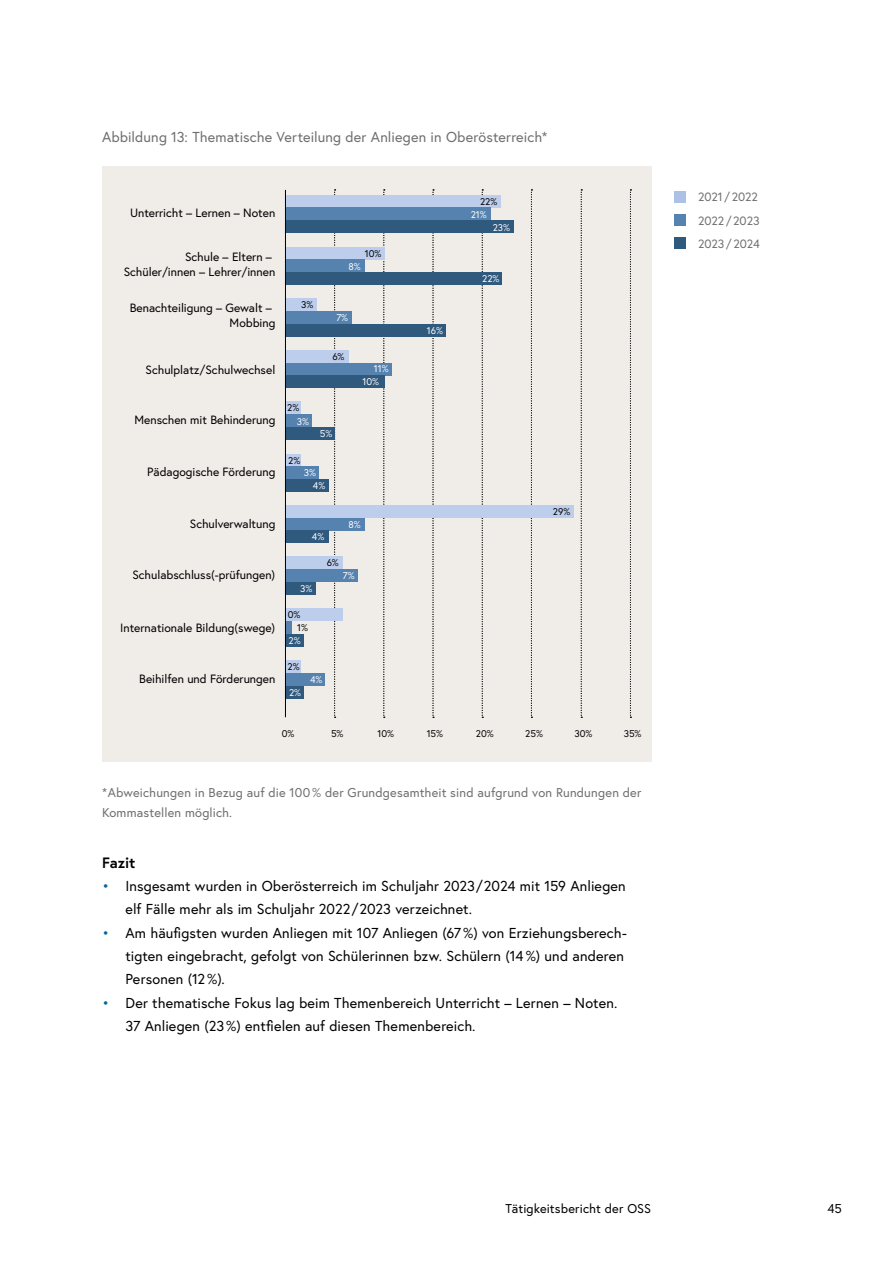
<style>
.page{position:relative;width:893px;height:1263px;background:#fff}
.page>*{position:absolute;margin:0;border:0;box-sizing:border-box;transform-origin:0 0}
.h4_ohne_Num_als_H3{font:700 15px "Europa Austria";letter-spacing:-.005em;color:#000}
.t1{font:14.4px/23.4px "Europa Austria";letter-spacing:.01em;color:#000}
.t2{font:14.4px "Europa Austria";letter-spacing:.01em;color:#6f6f6e}
.p_Tabellen-_u_Diagrammanmerkungen{font:12.75px/20.7px "Europa Austria";letter-spacing:.015em;color:#6f6f6e}
.t3{font:12.75px "Europa Austria";letter-spacing:.01em;color:#000}
.t4{font:12px/15.6px "Europa Austria";color:#000;text-align:right}
.t5{font:12px/23.4px "Europa Austria";color:#6f6f6e}
.t6{font:9.75px "Europa Austria";color:#000}
.t7{font:9.75px "Europa Austria";color:#fff}
.s1{color:#0063a3}
</style>
<div class="page">
<div style="left:102px;top:166px;width:549px;height:595px;background:#f0ece8"></div>
<div style="left:674px;top:191px;width:12px;height:11px;background:#abc2e6"></div>
<div style="left:674px;top:214px;width:12px;height:12px;background:#5582af"></div>
<div style="left:674px;top:237px;width:12px;height:12px;background:#30597e"></div>
<svg style="left:630px;top:190px;width:1px;height:528px"></svg>
<svg style="left:581px;top:190px;width:1px;height:528px"></svg>
<svg style="left:531px;top:190px;width:1px;height:528px"></svg>
<svg style="left:482px;top:190px;width:1px;height:528px"></svg>
<svg style="left:433px;top:190px;width:1px;height:528px"></svg>
<svg style="left:383px;top:190px;width:2px;height:528px"></svg>
<svg style="left:334px;top:190px;width:2px;height:528px"></svg>
<div style="left:285px;top:660px;width:16px;height:13px;background:#bdceec"></div>
<div style="left:285px;top:557px;width:58px;height:12px;background:#bdceec"></div>
<div style="left:285px;top:608px;width:58px;height:13px;background:#bdceec"></div>
<div style="left:285px;top:505px;width:289px;height:13px;background:#bdceec"></div>
<div style="left:285px;top:454px;width:16px;height:13px;background:#bdceec"></div>
<div style="left:285px;top:402px;width:16px;height:12px;background:#bdceec"></div>
<div style="left:285px;top:350px;width:63px;height:13px;background:#bdceec"></div>
<div style="left:285px;top:298px;width:32px;height:13px;background:#bdceec"></div>
<div style="left:285px;top:247px;width:100px;height:12px;background:#bdceec"></div>
<div style="left:285px;top:195px;width:215px;height:12px;background:#bdceec"></div>
<div style="left:285px;top:673px;width:40px;height:13px;background:#5582af"></div>
<div style="left:285px;top:621px;width:7px;height:13px;background:#5582af"></div>
<div style="left:285px;top:569px;width:73px;height:13px;background:#5582af"></div>
<div style="left:285px;top:518px;width:80px;height:12px;background:#5582af"></div>
<div style="left:285px;top:467px;width:34px;height:12px;background:#5582af"></div>
<div style="left:285px;top:414px;width:27px;height:13px;background:#5582af"></div>
<div style="left:285px;top:363px;width:107px;height:12px;background:#5582af"></div>
<div style="left:285px;top:311px;width:67px;height:13px;background:#5582af"></div>
<div style="left:285px;top:259px;width:80px;height:13px;background:#5582af"></div>
<div style="left:285px;top:208px;width:206px;height:12px;background:#5582af"></div>
<div style="left:285px;top:686px;width:19px;height:13px;background:#30597e"></div>
<div style="left:285px;top:634px;width:19px;height:13px;background:#30597e"></div>
<div style="left:285px;top:582px;width:31px;height:13px;background:#30597e"></div>
<div style="left:285px;top:530px;width:44px;height:13px;background:#30597e"></div>
<div style="left:285px;top:479px;width:44px;height:13px;background:#30597e"></div>
<div style="left:285px;top:427px;width:50px;height:13px;background:#30597e"></div>
<div style="left:285px;top:375px;width:99px;height:13px;background:#30597e"></div>
<div style="left:285px;top:324px;width:161px;height:13px;background:#30597e"></div>
<div style="left:285px;top:272px;width:217px;height:13px;background:#30597e"></div>
<div style="left:285px;top:220px;width:229px;height:13px;background:#30597e"></div>
<hr style="left:285px;top:190px;width:1px;height:527px;background:#000">
<p class="t2" style="left:102px;top:128px;width:447px">Abbildung 13: Thematische Verteilung der Anliegen in Oberösterreich*</p>
<p class="t6" style="left:480px;top:195px;width:19px">22%</p>
<p class="t4" style="left:130px;top:205px;width:147px">Unterricht – Lernen – Noten</p>
<p class="t7" style="left:471px;top:208px;width:18px">21%</p>
<p class="t7" style="left:493px;top:221px;width:19px">23%</p>
<p class="t4" style="left:124px;top:248px;width:153px">Schule – Eltern –<br>Schüler/innen – Lehrer/innen</p>
<p class="t6" style="left:365px;top:247px;width:18px">10%</p>
<p class="t7" style="left:348px;top:260px;width:14px">8%</p>
<p class="t7" style="left:482px;top:272px;width:19px">22%</p>
<p class="t4" style="left:130px;top:300px;width:147px">Benachteiligung – Gewalt –<br>Mobbing</p>
<p class="t6" style="left:301px;top:298px;width:14px">3%</p>
<p class="t7" style="left:336px;top:312px;width:13px">7%</p>
<p class="t7" style="left:427px;top:324px;width:18px">16%</p>
<p class="t6" style="left:332px;top:350px;width:14px">6%</p>
<p class="t4" style="left:146px;top:361px;width:131px">Schulplatz/Schulwechsel</p>
<p class="t7" style="left:374px;top:363px;width:16px">11%</p>
<p class="t7" style="left:362px;top:376px;width:18px">10%</p>
<p class="t6" style="left:287px;top:402px;width:14px">2%</p>
<p class="t4" style="left:134px;top:412px;width:142px">Menschen mit Behinderung</p>
<p class="t7" style="left:297px;top:415px;width:14px">3%</p>
<p class="t7" style="left:320px;top:427px;width:14px">5%</p>
<p class="t6" style="left:288px;top:455px;width:14px">2%</p>
<p class="t4" style="left:147px;top:464px;width:130px">Pädagogische Förderung</p>
<p class="t7" style="left:304px;top:466px;width:14px">3%</p>
<p class="t7" style="left:313px;top:479px;width:14px">4%</p>
<p class="t6" style="left:553px;top:506px;width:19px">29%</p>
<p class="t4" style="left:190px;top:515px;width:87px">Schulverwaltung</p>
<p class="t7" style="left:348px;top:518px;width:14px">8%</p>
<p class="t7" style="left:312px;top:531px;width:14px">4%</p>
<p class="t6" style="left:327px;top:557px;width:14px">6%</p>
<p class="t4" style="left:132px;top:567px;width:144px">Schulabschluss(-prüfungen)</p>
<p class="t7" style="left:343px;top:569px;width:13px">7%</p>
<p class="t7" style="left:300px;top:582px;width:14px">3%</p>
<p class="t6" style="left:288px;top:608px;width:14px">0%</p>
<p class="t4" style="left:120px;top:620px;width:157px">Internationale Bildung(swege)</p>
<p class="t6" style="left:297px;top:621px;width:12px">1%</p>
<p class="t7" style="left:289px;top:634px;width:14px">2%</p>
<p class="t6" style="left:288px;top:660px;width:14px">2%</p>
<p class="t4" style="left:139px;top:671px;width:138px">Beihilfen und Förderungen</p>
<p class="t7" style="left:310px;top:673px;width:14px">4%</p>
<p class="t7" style="left:289px;top:687px;width:14px">2%</p>
<p class="t6" style="left:282px;top:727px;width:14px">0%</p>
<p class="t6" style="left:331px;top:727px;width:14px">5%</p>
<p class="t6" style="left:377px;top:727px;width:18px">10%</p>
<p class="t6" style="left:427px;top:727px;width:18px">15%</p>
<p class="t6" style="left:476px;top:727px;width:19px">20%</p>
<p class="t6" style="left:525px;top:727px;width:19px">25%</p>
<p class="t6" style="left:574px;top:727px;width:20px">30%</p>
<p class="t6" style="left:624px;top:727px;width:19px">35%</p>
<p class="p_Tabellen-_u_Diagrammanmerkungen" style="left:102px;top:782px;width:541px">*Abweichungen in Bezug auf die 100 % der Grundgesamtheit sind aufgrund von Rundungen der<br>Kommastellen möglich.</p>
<h2 class="h4_ohne_Num_als_H3" style="left:102px;top:852px;width:35px">Fazit</h2>
<p class="t1" style="left:125px;top:874px;width:502px;text-indent:-23px"><span class="s1">•</span> Insgesamt wurden in Oberösterreich im Schuljahr 2023/2024 mit 159 Anliegen elf Fälle mehr als im Schuljahr 2022/2023 verzeichnet.</p>
<p class="t1" style="left:125px;top:921px;width:503px;text-indent:-23px"><span class="s1">•</span> Am häufigsten wurden Anliegen mit 107 Anliegen (67 %) von Erziehungsberech&shy;tigten eingebracht, gefolgt von Schülerinnen bzw. Schülern (14 %) und anderen<br>Personen (12 %).</p>
<p class="t1" style="left:125px;top:991px;width:493px;text-indent:-23px"><span class="s1">•</span> Der thematische Fokus lag beim Themenbereich Unterricht – Lernen – Noten.<br>37 Anliegen (23 %) entfielen auf diesen Themenbereich.</p>
<p class="t5" style="left:698px;top:185px;width:63px">2021 / 2022<br>2022 / 2023<br>2023 / 2024</p>
<p class="t3" style="left:505px;top:1200px;width:147px">Tätigkeitsbericht der OSS</p>
<p class="t3" style="left:827px;top:1200px;width:16px">45</p>
</div>
